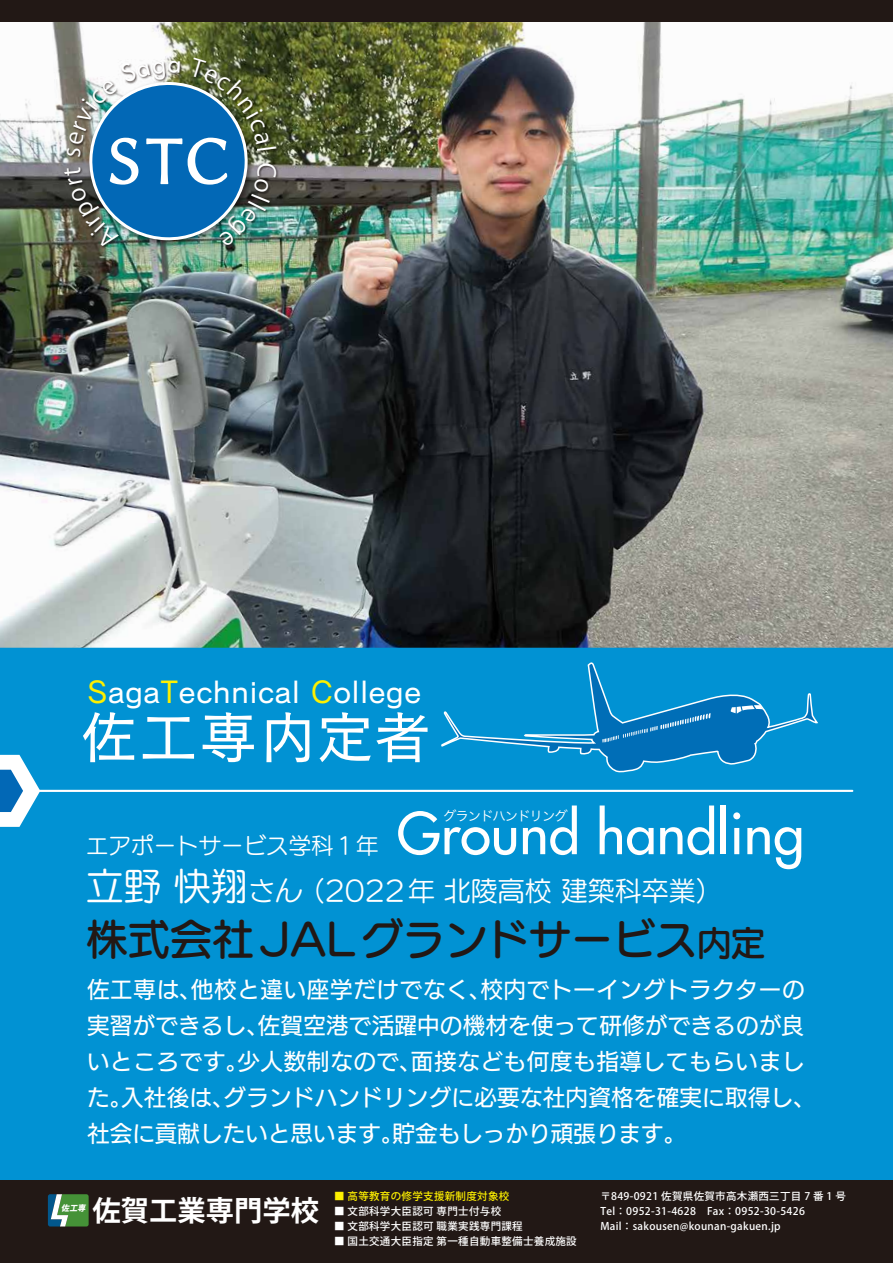
<style>
.page{position:relative;width:893px;height:1263px;background:#0192d3}
.page>*{position:absolute;margin:0;border:0;box-sizing:border-box;transform-origin:0 0}
.t1{font:57px "Cezanne Pro N M";letter-spacing:.05em;color:#fff}
.t2{font:56.1px "Futura";color:#fff}
.t3{font:42px "UD Marugo Large Pr 6 N DB";color:#221815}
.t4{font:31.5px "Cezanne Pro N M";letter-spacing:.025em;color:#fff}
.t5{font:700 28.35px "Koz Go Pro";color:#fff}
.t6{font:27px "UD Marugo Large Pr 6 N M";color:#fff}
.t7{font:22.5px/36px "UD Kakugo Large Pr 6 N M";letter-spacing:.015em;color:#fff}
.t8{font:22.5px "UD Marugo Large Pr 6 N M";color:#fff}
.t9{font:13.35px "Hira Kaku Pro W3";letter-spacing:-.075em;color:#fff}
.t10{font:500 10.5px/15px "Koz Go Pro";letter-spacing:.03em;color:#fff}
.t11{font:500 10.5px "Koz Go Pro";letter-spacing:.03em;color:#fef000}
.t12{font:italic 800 8.1px "Koz Go Pro";color:#fff}
.s1{color:#fef000}
.s2{font-size:37.5px}
.s3{font-size:34.5px}
</style>
<div class="page">
<img style="left:0;top:22px;width:893px;height:626px">
<div style="left:0;top:1180px;width:893px;height:83px;background:#221815"></div>
<svg style="left:0;top:755px;width:40px;height:72px"></svg>
<hr style="left:28px;top:790px;width:825px;height:2px;background:#fff">
<svg style="left:441px;top:662px;width:377px;height:110px"></svg>
<div style="left:0;top:0;width:893px;height:22px;background:#221815"></div>
<svg style="left:48px;top:1194px;width:41px;height:32px"></svg>
<img style="left:14px;top:22px;width:312px;height:296px">
<img style="left:64px;top:57px;width:213px;height:193px">
<h3 class="t4" style="left:88px;top:672px;width:335px"><span class="s1">S</span>aga<span class="s1">T</span>echnical <span class="s1">C</span>ollege</h3>
<h1 class="t1" style="left:80px;top:701px;width:352px">佐工専内定者</h1>
<h2 class="t2" style="left:397px;top:797px;width:409px">Ground handling</h2>
<p class="t9" style="left:443px;top:804px;width:126px">グランドハンドリング</p>
<p class="t8" style="left:86px;top:833px;width:294px">エアポートサービス学科1年</p>
<p class="t6" style="left:86px;top:875px;width:638px"><span class="s2">立野 快翔</span>さん（2022年北陵高校建築科卒業）</p>
<h3 class="t3" style="left:86px;top:916px;width:680px">株式会社JALグランドサービス<span class="s3">内定</span></h3>
<p class="t7" style="left:87px;top:972px;width:730px">佐工専は、他校と違い座学だけでなく、校内でトーイングトラクターの実習ができるし、佐賀空港で活躍中の機材を使って研修ができるのが良いところです。少人数制なので、面接なども何度も指導してもらいました。入社後は、グランドハンドリングに必要な社内資格を確実に取得し、社会に貢献したいと思います。貯金もしっかり頑張ります。</p>
<p class="t12" style="left:61px;top:1203px;width:28px">佐工専</p>
<p class="t5" style="left:93px;top:1192px;width:228px">佐賀工業専門学校</p>
<p class="t11" style="left:334px;top:1189px;width:177px">■ 高等教育の修学支援新制度対象校</p>
<p class="t10" style="left:334px;top:1204px;width:169px">■ 文部科学大臣認可 専門士付与校</p>
<p class="t10" style="left:334px;top:1219px;width:190px">■ 文部科学大臣認可 職業実践専門課程</p>
<p class="t10" style="left:334px;top:1234px;width:244px">■ 国土交通大臣指定 第一種自動車整備士養成施設</p>
<p class="t10" style="left:600px;top:1189px;width:247px">〒849-0921 佐賀県佐賀市高木瀬西三丁目 7 番 1 号<br>Tel：0952-31-4628 Fax：0952-30-5426<br>Mail： sakousen@kounan-gakuen.jp</p>
</div>
